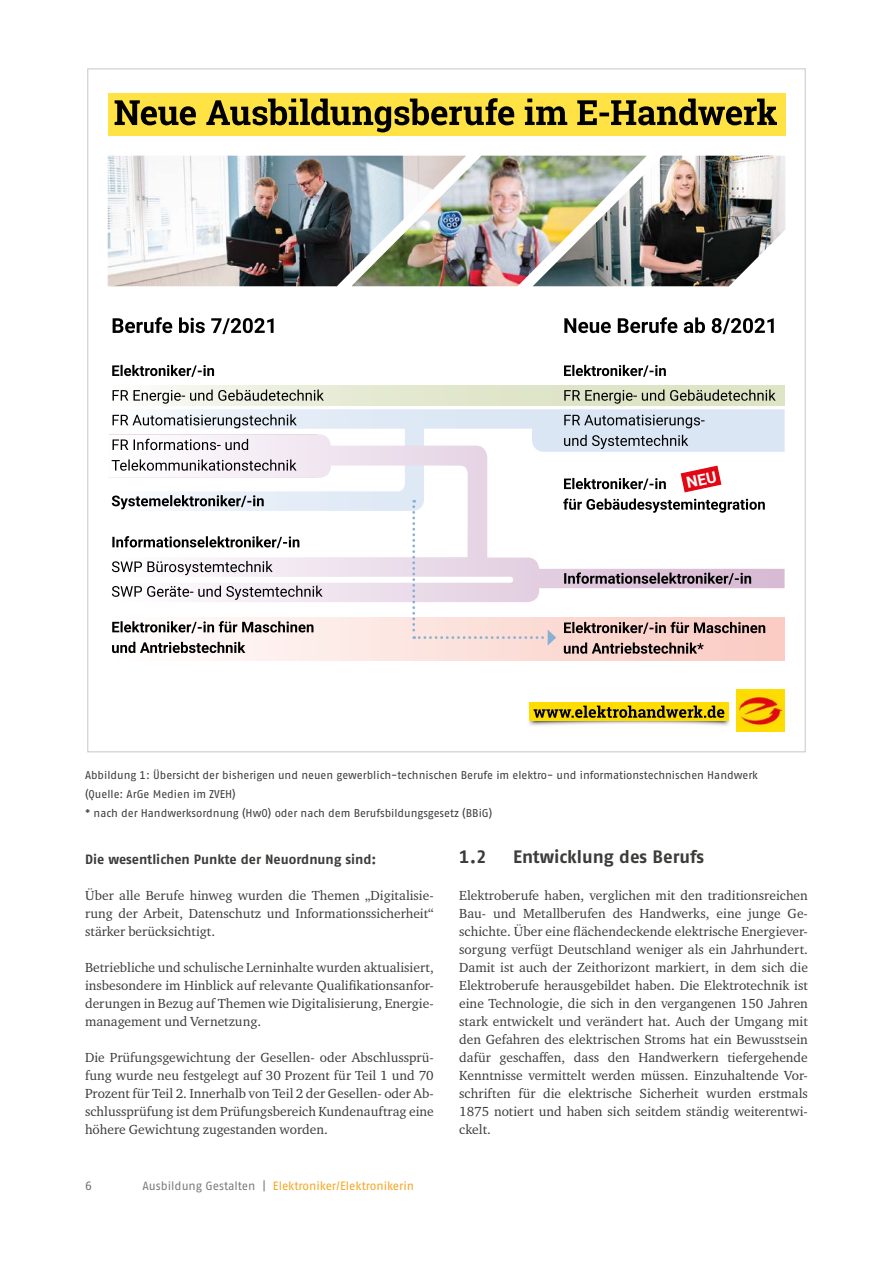
<style>
.page{position:relative;width:893px;height:1263px;background:#fff}
.page>*{position:absolute;margin:0;border:0;box-sizing:border-box;transform-origin:0 0}
.id885{font:700 18px "Fago Pro";letter-spacing:-.005em;color:#3c3c3b}
.id234{font:13.5px/18px "Charter ITC Pro";color:#3c3c3b;text-align:justify}
.id235{font:13.5px/18px "Charter ITC Pro";color:#3c3c3b;text-align:justify}
.id235-2{font:700 13.5px "Fago Pro";letter-spacing:-.005em;color:#3c3c3b}
.t1{font:12px "Fago Pro";letter-spacing:-.005em;color:#f7a723}
.t2{font:12px "Fago Pro";color:#6b6b6a}
.id250{font:11.25px "Fago Pro";letter-spacing:-.005em;color:#3c3c3b}
.s1{color:#7c7c7b}
</style>
<div class="page">
<svg style="left:112px;top:409px;width:673px;height:25px"></svg>
<img style="left:529px;top:705px;width:201px;height:21px">
<div style="left:529px;top:702px;width:200px;height:19px;background:#fd0"></div>
<svg style="left:534px;top:705px;width:190px;height:13px"></svg>
<img style="left:737px;top:689px;width:48px;height:43px">
<div style="left:108px;top:93px;width:677px;height:43px;background:#ffe243"></div>
<svg style="left:115px;top:98px;width:662px;height:34px"></svg>
<img style="left:647px;top:156px;width:138px;height:130px">
<img style="left:466px;top:156px;width:181px;height:130px">
<img style="left:108px;top:156px;width:358px;height:130px">
<div style="left:109px;top:386px;width:676px;height:19px;background:linear-gradient(to right,#f5f7ee,#d7deba)"></div>
<div style="left:108px;top:617px;width:677px;height:43px;background:linear-gradient(to right,#fffefd,#f9c9c0)"></div>
<svg style="left:564px;top:317px;width:210px;height:17px"></svg>
<svg style="left:113px;top:317px;width:161px;height:17px"></svg>
<svg style="left:109px;top:434px;width:676px;height:168px"></svg>
<svg style="left:112px;top:642px;width:133px;height:11px"></svg>
<svg style="left:112px;top:621px;width:201px;height:12px"></svg>
<svg style="left:112px;top:586px;width:211px;height:14px"></svg>
<svg style="left:112px;top:561px;width:161px;height:14px"></svg>
<svg style="left:112px;top:536px;width:187px;height:12px"></svg>
<svg style="left:112px;top:495px;width:152px;height:14px"></svg>
<svg style="left:112px;top:459px;width:185px;height:12px"></svg>
<svg style="left:113px;top:439px;width:135px;height:11px"></svg>
<svg style="left:113px;top:414px;width:184px;height:14px"></svg>
<svg style="left:113px;top:389px;width:211px;height:15px"></svg>
<svg style="left:112px;top:365px;width:102px;height:12px"></svg>
<svg style="left:412px;top:500px;width:144px;height:145px"></svg>
<svg style="left:564px;top:642px;width:140px;height:12px"></svg>
<svg style="left:564px;top:622px;width:201px;height:12px"></svg>
<svg style="left:564px;top:572px;width:187px;height:13px"></svg>
<svg style="left:564px;top:435px;width:124px;height:14px"></svg>
<svg style="left:564px;top:415px;width:140px;height:13px"></svg>
<svg style="left:564px;top:389px;width:212px;height:15px"></svg>
<svg style="left:564px;top:365px;width:102px;height:12px"></svg>
<svg style="left:563px;top:465px;width:202px;height:48px"></svg>
<p class="id250" style="left:85px;top:768px;width:674px">Abbildung 1: Übersicht der bisherigen und neuen gewerblich-technischen Berufe im elektro- und informationstechnischen Handwerk</p>
<p class="id250" style="left:85px;top:787px;width:152px">(Quelle: ArGe Medien im ZVEH)</p>
<p class="id250" style="left:85px;top:806px;width:409px">* nach der Handwerksordnung (HwO) oder nach dem Berufsbildungsgesetz (BBiG)</p>
<p class="id235-2" style="left:85px;top:851px;width:293px">Die wesentlichen Punkte der Neuordnung sind:</p>
<p class="id235" style="left:85px;top:886px;width:350px">Über alle Berufe hinweg wurden die Themen „Digitalisie&shy;rung der Arbeit, Datenschutz und Informationssicherheit“ stärker berücksichtigt.</p>
<p class="id235" style="left:85px;top:958px;width:350px">Betriebliche und schulische Lerninhalte wurden aktualisiert, insbesondere im Hinblick auf relevante Qualifikationsanfor&shy;derungen in Bezug auf Themen wie Digitalisierung, Energie&shy;management und Vernetzung.</p>
<p class="id235" style="left:85px;top:1048px;width:350px">Die Prüfungsgewichtung der Gesellen- oder Abschlussprü&shy;fung wurde neu festgelegt auf 30 Prozent für Teil 1 und 70<br>Prozent für Teil 2. Innerhalb von Teil 2 der Gesellen- oder Ab&shy;schlussprüfung ist dem Prüfungsbereich Kundenauftrag eine höhere Gewichtung zugestanden worden.</p>
<p class="t2" style="left:85px;top:1178px;width:8px">6</p>
<p class="t1" style="left:142px;top:1178px;width:273px"><span class="s1">Ausbildung Gestalten |</span> Elektroniker/Elektronikerin</p>
<h2 class="id885" style="left:459px;top:845px;width:29px">1.2</h2>
<h2 class="id885" style="left:513px;top:845px;width:192px">Entwicklung des Berufs</h2>
<p class="id234" style="left:459px;top:886px;width:350px">Elektroberufe haben, verglichen mit den traditionsreichen Bau- und Metallberufen des Handwerks, eine junge Ge&shy;schichte. Über eine flächendeckende elektrische Energiever&shy;sorgung verfügt Deutschland weniger als ein Jahrhundert.<br>Damit ist auch der Zeithorizont markiert, in dem sich die Elektroberufe herausgebildet haben. Die Elektrotechnik ist eine Technologie, die sich in den vergangenen 150 Jahren stark entwickelt und verändert hat. Auch der Umgang mit den Gefahren des elektrischen Stroms hat ein Bewusstsein dafür geschaffen, dass den Handwerkern tiefergehende Kenntnisse vermittelt werden müssen. Einzuhaltende Vor&shy;schriften für die elektrische Sicherheit wurden erstmals 1875 notiert und haben sich seitdem ständig weiterentwi&shy;ckelt.</p>
</div>
